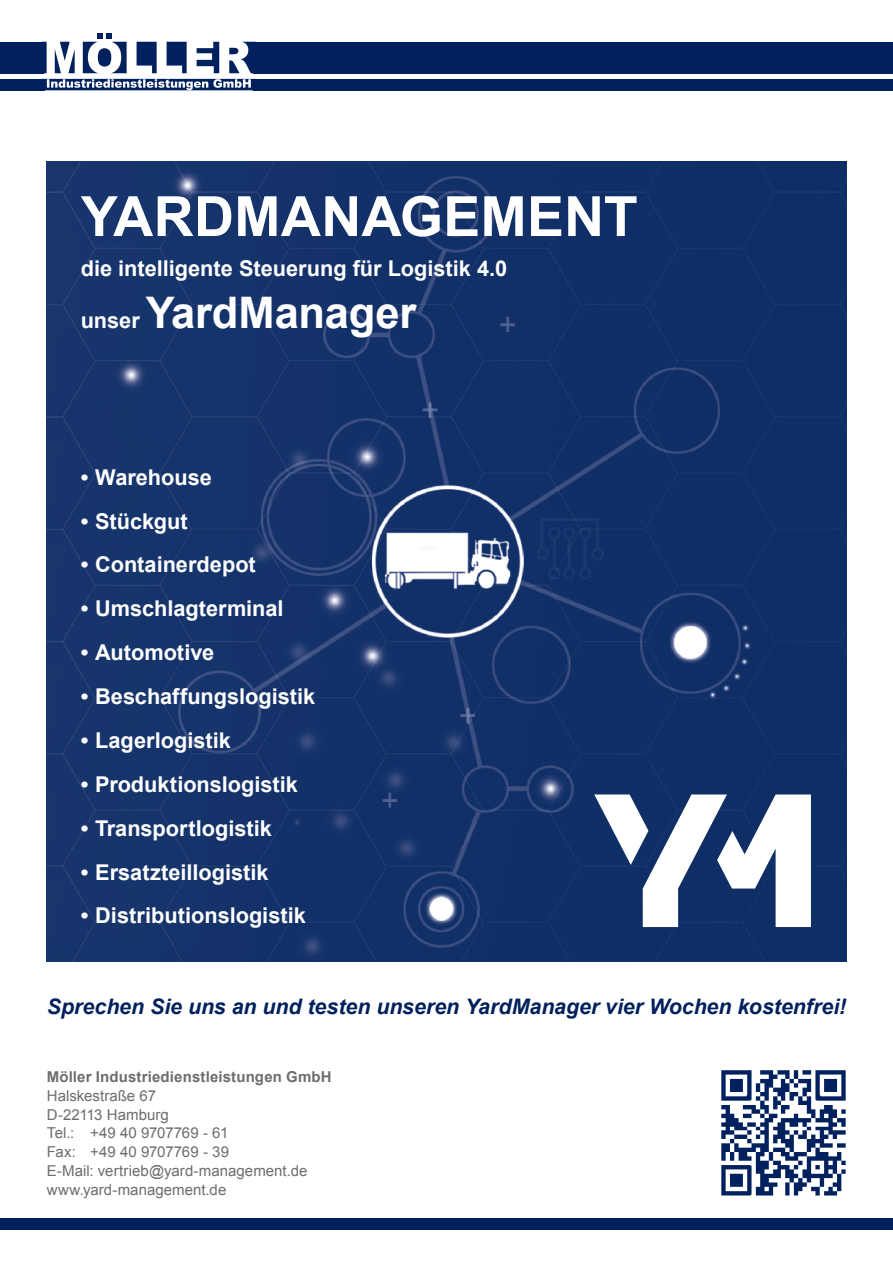
<style>
.page{position:relative;width:893px;height:1263px;background:#fff}
.page>*{position:absolute;margin:0;border:0;box-sizing:border-box;transform-origin:0 0}
.t1{font:700 55.5px "Arial";letter-spacing:.005em;color:#fff}
.t2{font:700 43.5px "Arial";letter-spacing:-.005em;color:#fff}
.t3{font:700 21.75px "Arial";color:#fff}
.t4{font:italic 700 21.3px "Arial";color:#00215d}
.t5{font:15px/18.8px "Arial";color:#6c6d70}
.t6{font:700 15px "Arial";letter-spacing:.01em;color:#6c6d70}
.s1{font-size:21.75px}
</style>
<div class="page">
<div style="left:0;top:79px;width:45px;height:11px;background:#00215d"></div>
<div style="left:0;top:42px;width:44px;height:31px;background:#00215d"></div>
<svg style="left:45px;top:79px;width:209px;height:11px"></svg>
<svg style="left:41px;top:34px;width:215px;height:39px"></svg>
<div style="left:254px;top:79px;width:639px;height:11px;background:#00215d"></div>
<div style="left:254px;top:42px;width:639px;height:31px;background:#00215d"></div>
<div style="left:47px;top:162px;width:799px;height:799px;background:#133168"></div>
<div style="left:0;top:1218px;width:893px;height:12px;background:#00215d"></div>
<svg style="left:594px;top:794px;width:217px;height:133px"></svg>
<img style="left:721px;top:1070px;width:125px;height:126px">
<h1 class="t1" style="left:81px;top:180px;width:558px">YARDMANAGEMENT</h1>
<p class="t3" style="left:81px;top:254px;width:428px">die intelligente Steuerung für Logistik 4.0</p>
<h2 class="t2" style="left:81px;top:284px;width:337px"><span class="s1">unser</span> YardManager</h2>
<p class="t3" style="left:81px;top:463px;width:133px">• Warehouse</p>
<p class="t3" style="left:81px;top:507px;width:108px">• Stückgut</p>
<p class="t3" style="left:81px;top:550px;width:177px">• Containerdepot</p>
<p class="t3" style="left:81px;top:594px;width:204px">• Umschlagterminal</p>
<p class="t3" style="left:81px;top:638px;width:135px">• Automotive</p>
<p class="t3" style="left:81px;top:682px;width:236px">• Beschaffungslogistik</p>
<p class="t3" style="left:81px;top:726px;width:152px">• Lagerlogistik</p>
<p class="t3" style="left:81px;top:770px;width:219px">• Produktionslogistik</p>
<p class="t3" style="left:81px;top:814px;width:193px">• Transportlogistik</p>
<p class="t3" style="left:81px;top:857px;width:189px">• Ersatzteillogistik</p>
<p class="t3" style="left:81px;top:901px;width:227px">• Distributionslogistik</p>
<p class="t4" style="left:47px;top:992px;width:801px">Sprechen Sie uns an und testen unseren YardManager vier Wochen kostenfrei!</p>
<p class="t6" style="left:47px;top:1067px;width:286px">Möller Industriedienstleistungen GmbH</p>
<p class="t5" style="left:47px;top:1086px;width:262px">Halskestraße 67<br>D-22113 Hamburg<br>Tel.: +49 40 9707769 - 61<br>Fax: +49 40 9707769 - 39<br>E-Mail: vertrieb@yard-management.de www.yard-management.de</p>
</div>
